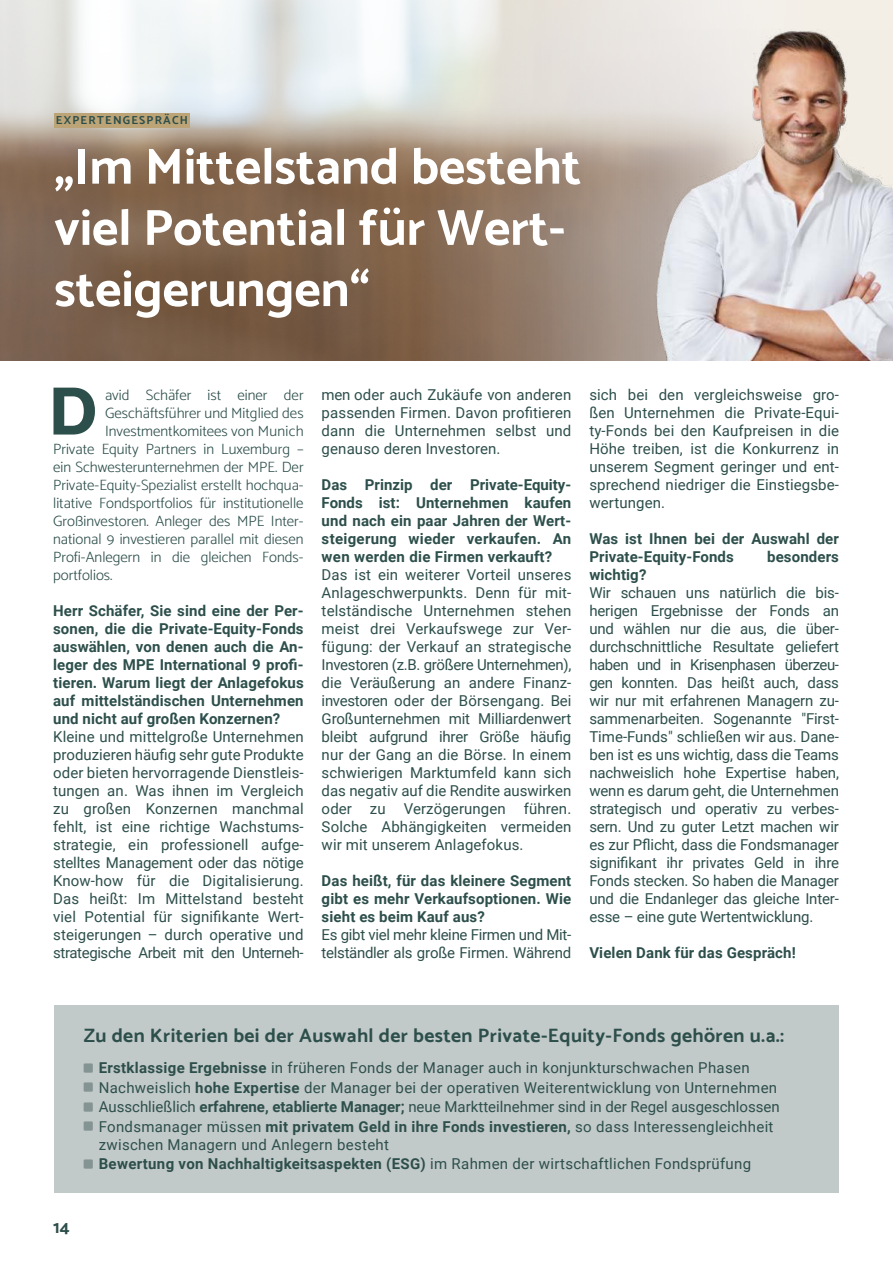
<style>
.page{position:relative;width:893px;height:1263px;background:#fff}
.page>*{position:absolute;margin:0;border:0;box-sizing:border-box;transform-origin:0 0}
.t1{font:800 69px "Catamaran";color:#2d4f4b}
.t2{font:700 51px/61.2px "Catamaran";color:#fff}
.t3{font:700 19.5px "Catamaran";letter-spacing:.02em;color:#2d4f4b}
.t4{font:700 17.55px "Catamaran";color:#2d4f4b}
.t5{font:15px/18px "Roboto";letter-spacing:.01em;color:#2d4f4b;text-align:justify}
.t6{font:700 15px/18px "Roboto";letter-spacing:.01em;color:#2d4f4b;text-align:justify}
.t7{font:300 15px "Catamaran";color:#2d4f4b}
.t8{font:15px/18px "Roboto";letter-spacing:-.02em;color:#2d4f4b}
.t9{font:700 11.7px "Catamaran";letter-spacing:.1em;color:#2d4f4b}
.s1{font-weight:700}
</style>
<div class="page">
<img style="left:0;top:0;width:712px;height:361px">
<div style="left:712px;top:0;width:181px;height:361px;background:#f3eee6"></div>
<img style="left:650px;top:29px;width:243px;height:332px">
<div style="left:54px;top:113px;width:136px;height:15px;background:#bca477"></div>
<div style="left:54px;top:1005px;width:785px;height:188px;background:#c2c9c9"></div>
<p class="t9" style="left:56px;top:113px;width:133px">EXPERTENGESPRÄCH</p>
<h2 class="t2" style="left:54px;top:136px;width:528px">„Im Mittelstand besteht viel Potential für Wert&shy;steigerungen“</h2>
<h1 class="t1" style="left:48px;top:370px;width:51px">D</h1>
<p class="t7" style="left:105px;top:389px;width:200px">avid Schäfer ist einer der</p>
<p class="t7" style="left:105px;top:407px;width:200px">Geschäftsführer und Mitglied des</p>
<p class="t7" style="left:105px;top:425px;width:200px">Investmentkomitees von Munich</p>
<p class="t7" style="left:53px;top:443px;width:252px">Private Equity Partners in Luxemburg –</p>
<p class="t7" style="left:53px;top:461px;width:252px">ein Schwesterunternehmen der MPE. Der</p>
<p class="t7" style="left:53px;top:479px;width:252px">Private-Equity-Spezialist erstellt hochqua-</p>
<p class="t7" style="left:53px;top:497px;width:252px">litative Fondsportfolios für institutionelle</p>
<p class="t7" style="left:53px;top:515px;width:252px">Großinvestoren. Anleger des MPE Inter-</p>
<p class="t7" style="left:53px;top:533px;width:252px">national 9 investieren parallel mit diesen</p>
<p class="t7" style="left:53px;top:545px;width:252px">Profi-Anlegern in die gleichen Fonds-</p>
<p class="t7" style="left:53px;top:569px;width:61px">portfolios.</p>
<p class="t6" style="left:53px;top:603px;width:252px">Herr Schäfer, Sie sind eine der Per&shy;sonen, die die Private-Equity-Fonds auswählen, von denen auch die An&shy;leger des MPE International 9 profi&shy;tieren. Warum liegt der Anlagefokus auf mittelständischen Unternehmen und nicht auf großen Konzernen?</p>
<p class="t5" style="left:53px;top:729px;width:252px">Kleine und mittelgroße Unternehmen produzieren häufig sehr gute Produkte oder bieten hervorragende Dienstleis&shy;tungen an. Was ihnen im Vergleich zu großen Konzernen manchmal fehlt, ist eine richtige Wachstums&shy;strategie, ein professionell aufge&shy;stelltes Management oder das nötige Know-how für die Digitalisierung.<br>Das heißt: Im Mittelstand besteht viel Potential für signifikante Wert&shy;steigerungen – durch operative und strategische Arbeit mit den Unterneh-</p>
<p class="t5" style="left:322px;top:386px;width:251px">men oder auch Zukäufe von anderen passenden Firmen. Davon profitieren dann die Unternehmen selbst und genauso deren Investoren.</p>
<p class="t6" style="left:322px;top:476px;width:251px">Das Prinzip der Private-Equity-Fonds ist: Unternehmen kaufen und nach ein paar Jahren der Wert&shy;steigerung wieder verkaufen. An wen werden die Firmen verkauft?</p>
<p class="t5" style="left:322px;top:566px;width:251px">Das ist ein weiterer Vorteil unseres Anlageschwerpunkts. Denn für mit&shy;telständische Unternehmen stehen meist drei Verkaufswege zur Ver&shy;fügung: der Verkauf an strategische Investoren (z.B. größere Unternehmen), die Veräußerung an andere Finanz&shy;investoren oder der Börsengang. Bei Großunternehmen mit Milliardenwert bleibt aufgrund ihrer Größe häufig nur der Gang an die Börse. In einem schwierigen Marktumfeld kann sich das negativ auf die Rendite auswirken oder zu Verzögerungen führen.<br>Solche Abhängigkeiten vermeiden wir mit unserem Anlagefokus.</p>
<p class="t6" style="left:322px;top:872px;width:251px">Das heißt, für das kleinere Segment gibt es mehr Verkaufsoptionen. Wie sieht es beim Kauf aus?</p>
<p class="t8" style="left:322px;top:926px;width:251px">Es gibt viel mehr kleine Firmen und Mit&shy;telständler als große Firmen. Während</p>
<p class="t5" style="left:589px;top:386px;width:251px">sich bei den vergleichsweise gro&shy;ßen Unternehmen die Private-Equi&shy;ty-Fonds bei den Kaufpreisen in die Höhe treiben, ist die Konkurrenz in unserem Segment geringer und ent&shy;sprechend niedriger die Einstiegsbe&shy;wertungen.</p>
<p class="t6" style="left:589px;top:530px;width:251px">Was ist Ihnen bei der Auswahl der<br>Private-Equity-Fonds</p>
<p class="t6" style="left:767px;top:548px;width:73px">besonders</p>
<p class="t6" style="left:589px;top:566px;width:59px">wichtig?</p>
<p class="t5" style="left:589px;top:584px;width:251px">Wir schauen uns natürlich die bis&shy;herigen Ergebnisse der Fonds an und wählen nur die aus, die über&shy;durchschnittliche Resultate geliefert haben und in Krisenphasen überzeu&shy;gen konnten. Das heißt auch, dass wir nur mit erfahrenen Managern zu&shy;sammenarbeiten. Sogenannte "First-Time-Funds" schließen wir aus. Dane&shy;ben ist es uns wichtig, dass die Teams nachweislich hohe Expertise haben, wenn es darum geht, die Unternehmen strategisch und operativ zu verbes&shy;sern. Und zu guter Letzt machen wir es zur Pflicht, dass die Fondsmanager signifikant ihr privates Geld in ihre Fonds stecken. So haben die Manager und die Endanleger das gleiche Inter&shy;esse – eine gute Wertentwicklung.</p>
<p class="t6" style="left:589px;top:944px;width:208px">Vielen Dank für das Gespräch!</p>
<h3 class="t3" style="left:84px;top:1024px;width:702px">Zu den Kriterien bei der Auswahl der besten Private-Equity-Fonds gehören u.a.:</h3>
<p class="t5" style="left:99px;top:1059px;width:682px;line-height:19.5px;text-align:left"><span class="s1">Erstklassige Ergebnisse</span> in früheren Fonds der Manager auch in konjunkturschwachen Phasen Nachweislich <span class="s1">hohe Expertise</span> der Manager bei der operativen Weiterentwicklung von Unternehmen Ausschließlich <span class="s1">erfahrene, etablierte Manager;</span> neue Marktteilnehmer sind in der Regel ausgeschlossen Fondsmanager müssen <span class="s1">mit privatem Geld in ihre Fonds investieren,</span> so dass Interessengleichheit</p>
<p class="t5" style="left:99px;top:1135px;width:654px;line-height:19.5px">zwischen Managern und Anlegern besteht<br><span class="s1">Bewertung von Nachhaltigkeitsaspekten (ESG)</span> im Rahmen der wirtschaftlichen Fondsprüfung</p>
<p class="t4" style="left:53px;top:1218px;width:18px">14</p>
</div>
